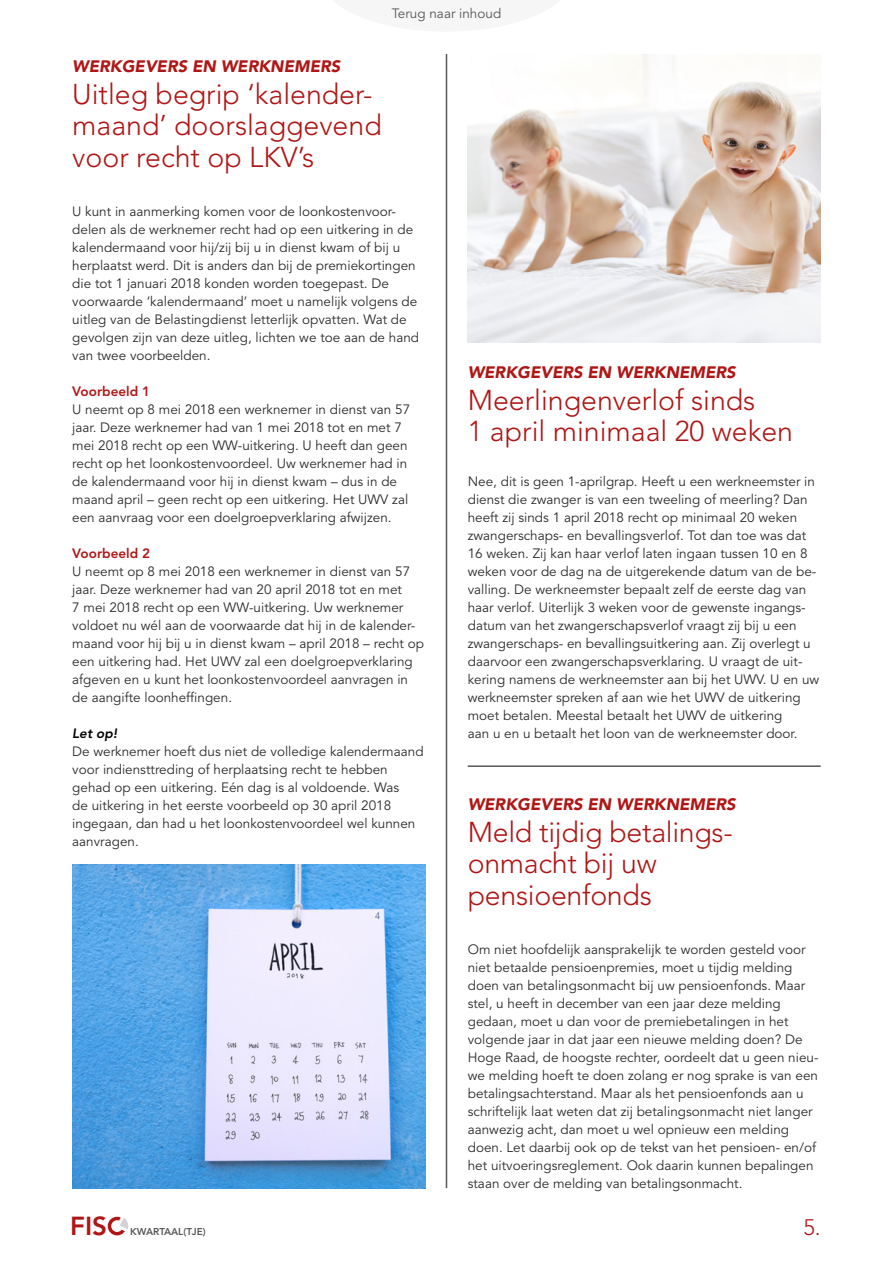
<style>
.page{position:relative;width:893px;height:1263px;background:#fff}
.page>*{position:absolute;margin:0;border:0;box-sizing:border-box;transform-origin:0 0}
.t1{font:300 28.5px/31.5px "Avenir LT";color:#af1615}
.t2{font:800 25.95px "Avenir LT";color:#af1615}
.t3{font:300 22.2px "Avenir LT";color:#af1615}
.t4{font:italic 900 16.5px "Avenir LT";color:#af1615}
.t5{font:13.5px/18px "Avenir LT";color:#2c2c2c}
.t6{font:800 13.5px "Avenir LT";color:#af1615}
.t7{font:13.5px "Avenir LT";color:#575756}
.t8{font:italic 800 13.5px "Avenir LT";color:#000}
.t9{font:800 9.9px "Avenir LT";color:#575756}
</style>
<div class="page">
<div style="left:108px;top:1217px;width:18px;height:18px;border:3px solid #af1615;border-radius:50%"></div>
<svg style="left:114px;top:1216px;width:14px;height:19px"></svg>
<img style="left:72px;top:864px;width:353px;height:324px">
<img style="left:468px;top:54px;width:353px;height:288px">
<hr style="left:446px;top:54px;width:1px;height:1134px;background:#575756">
<hr style="left:468px;top:765px;width:353px;height:2px;background:#575756">
<p class="t7" style="left:392px;top:5px;width:111px">Terug naar inhoud</p>
<p class="t4" style="left:72px;top:56px;width:269px">WERKGEVERS EN WERKNEMERS</p>
<h1 class="t1" style="left:72px;top:78px;width:311px">Uitleg begrip ‘kalender&shy;maand’ doorslaggevend voor recht op LKV’s</h1>
<p class="t5" style="left:72px;top:203px;width:348px">U kunt in aanmerking komen voor de loonkostenvoor&shy;delen als de werknemer recht had op een uitkering in de kalendermaand voor hij/zij bij u in dienst kwam of bij u herplaatst werd. Dit is anders dan bij de premiekortingen die tot 1 januari 2018 konden worden toegepast. De voorwaarde ‘kalendermaand’ moet u namelijk volgens de uitleg van de Belastingdienst letterlijk opvatten. Wat de gevolgen zijn van deze uitleg, lichten we toe aan de hand van twee voorbeelden.</p>
<p class="t6" style="left:72px;top:383px;width:79px">Voorbeeld 1</p>
<p class="t5" style="left:72px;top:401px;width:339px">U neemt op 8 mei 2018 een werknemer in dienst van 57 jaar. Deze werknemer had van 1 mei 2018 tot en met 7 mei 2018 recht op een WW-uitkering. U heeft dan geen recht op het loonkostenvoordeel. Uw werknemer had in de kalendermaand voor hij in dienst kwam – dus in de maand april – geen recht op een uitkering. Het UWV zal een aanvraag voor een doelgroepverklaring afwijzen.</p>
<p class="t6" style="left:72px;top:545px;width:79px">Voorbeeld 2</p>
<p class="t5" style="left:72px;top:563px;width:353px">U neemt op 8 mei 2018 een werknemer in dienst van 57 jaar. Deze werknemer had van 20 april 2018 tot en met<br>7 mei 2018 recht op een WW-uitkering. Uw werknemer voldoet nu wél aan de voorwaarde dat hij in de kalender&shy;maand voor hij bij u in dienst kwam – april 2018 – recht op een uitkering had. Het UWV zal een doelgroepverklaring afgeven en u kunt het loonkostenvoordeel aanvragen in de aangifte loonheffingen.</p>
<p class="t8" style="left:72px;top:725px;width:46px">Let op!</p>
<p class="t5" style="left:72px;top:743px;width:353px">De werknemer hoeft dus niet de volledige kalendermaand voor indiensttreding of herplaatsing recht te hebben gehad op een uitkering. Eén dag is al voldoende. Was<br>de uitkering in het eerste voorbeeld op 30 april 2018 ingegaan, dan had u het loonkostenvoordeel wel kunnen aanvragen.</p>
<p class="t4" style="left:468px;top:362px;width:269px">WERKGEVERS EN WERKNEMERS</p>
<h1 class="t1" style="left:468px;top:384px;width:327px">Meerlingenverlof sinds<br>1 april minimaal 20 weken</h1>
<p class="t5" style="left:468px;top:473px;width:353px">Nee, dit is geen 1-aprilgrap. Heeft u een werkneemster in dienst die zwanger is van een tweeling of meerling? Dan heeft zij sinds 1 april 2018 recht op minimaal 20 weken zwangerschaps- en bevallingsverlof. Tot dan toe was dat 16 weken. Zij kan haar verlof laten ingaan tussen 10 en 8 weken voor de dag na de uitgerekende datum van de be&shy;valling. De werkneemster bepaalt zelf de eerste dag van haar verlof. Uiterlijk 3 weken voor de gewenste ingangs&shy;datum van het zwangerschapsverlof vraagt zij bij u een zwangerschaps- en bevallingsuitkering aan. Zij overlegt u daarvoor een zwangerschapsverklaring. U vraagt de uit&shy;kering namens de werkneemster aan bij het UWV. U en uw werkneemster spreken af aan wie het UWV de uitkering moet betalen. Meestal betaalt het UWV de uitkering<br>aan u en u betaalt het loon van de werkneemster door.</p>
<p class="t4" style="left:468px;top:794px;width:269px">WERKGEVERS EN WERKNEMERS</p>
<h1 class="t1" style="left:468px;top:816px;width:264px">Meld tijdig betalings&shy;onmacht bij uw pensioenfonds</h1>
<p class="t5" style="left:468px;top:941px;width:352px">Om niet hoofdelijk aansprakelijk te worden gesteld voor niet betaalde pensioenpremies, moet u tijdig melding doen van betalingsonmacht bij uw pensioenfonds. Maar stel, u heeft in december van een jaar deze melding gedaan, moet u dan voor de premiebetalingen in het volgende jaar in dat jaar een nieuwe melding doen? De Hoge Raad, de hoogste rechter, oordeelt dat u geen nieu&shy;we melding hoeft te doen zolang er nog sprake is van een betalingsachterstand. Maar als het pensioenfonds aan u schriftelijk laat weten dat zij betalingsonmacht niet langer aanwezig acht, dan moet u wel opnieuw een melding doen. Let daarbij ook op de tekst van het pensioen- en/of het uitvoeringsreglement. Ook daarin kunnen bepalingen staan over de melding van betalingsonmacht.</p>
<h2 class="t2" style="left:70px;top:1210px;width:38px">FIS</h2>
<p class="t9" style="left:130px;top:1226px;width:77px">KWARTAAL(TJE)</p>
<h3 class="t3" style="left:803px;top:1214px;width:19px">5.</h3>
</div>
